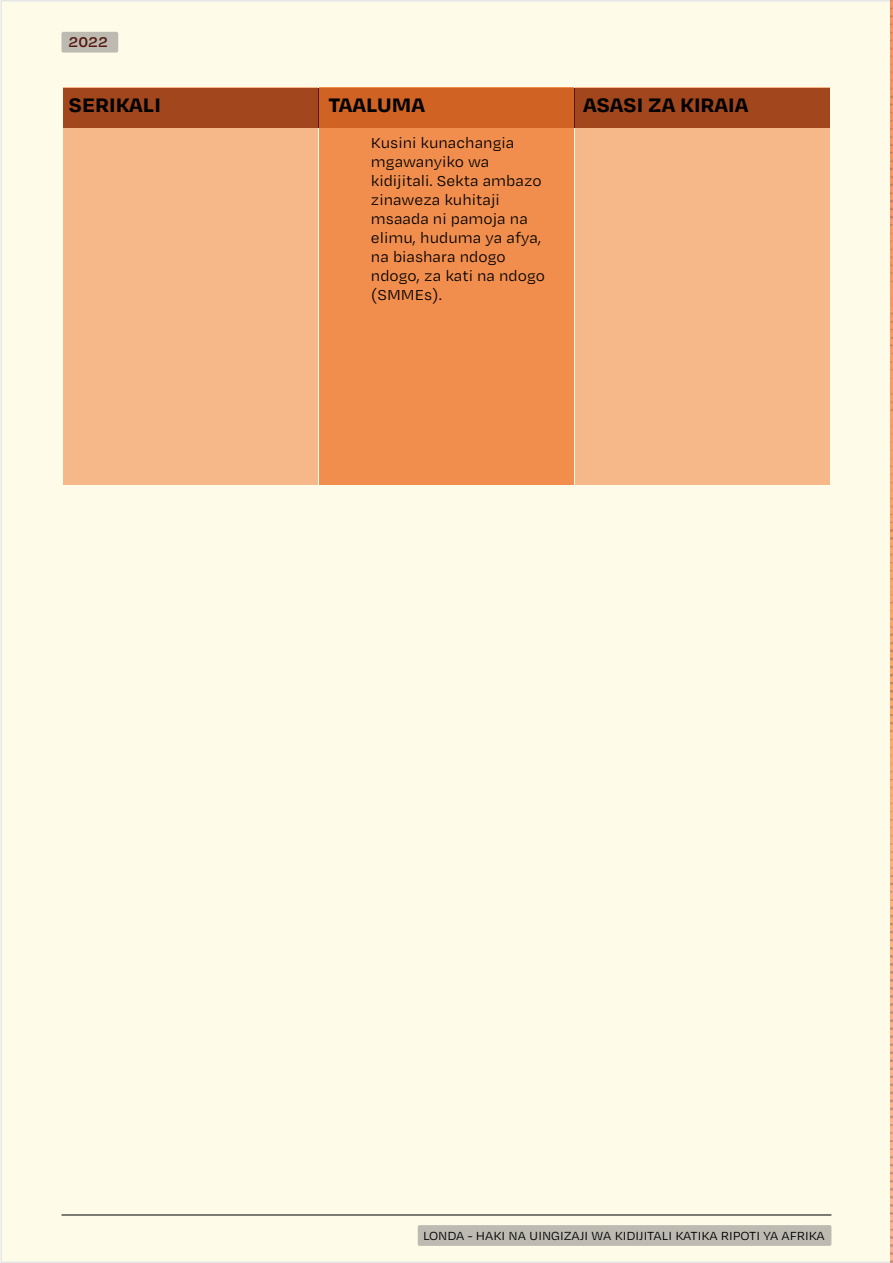
<style>
.page{position:relative;width:893px;height:1263px;background:#fff}
.page>*{position:absolute;margin:0;border:0;box-sizing:border-box;transform-origin:0 0}
.t1{font:700 22.5px "Degular Text";color:#000}
.t2{font:16.5px/19px "Degular Text";color:#000}
.t3{font:600 16.2px "Degular Text";color:#561811}
.t4{font:13.5px "Degular Text";color:#000}
</style>
<div class="page">
<div style="left:1px;top:1px;width:892px;height:1261px;background:#fefce9"></div>
<svg style="left:575px;top:88px;width:255px;height:397px;fill:#f6b889"></svg>
<svg style="left:63px;top:88px;width:255px;height:397px;fill:#f6b889"></svg>
<svg style="left:319px;top:88px;width:255px;height:397px;fill:#f18e4d"></svg>
<img style="left:891px;top:0;width:2px;height:1263px">
<p class="t3" style="left:68px;top:31px;width:41px">2022</p>
<h1 class="t1" style="left:68px;top:90px;width:94px">SERIKALI</h1>
<h1 class="t1" style="left:328px;top:90px;width:98px">TAALUMA</h1>
<h1 class="t1" style="left:583px;top:90px;width:166px">ASASI ZA KIRAIA</h1>
<p class="t2" style="left:371px;top:132px;width:176px">Kusini kunachangia mgawanyiko wa kidijitali. Sekta ambazo zinaweza kuhitaji msaada ni pamoja na elimu, huduma ya afya, na biashara ndogo ndogo, za kati na ndogo (SMMEs).</p>
<p class="t4" style="left:423px;top:1227px;width:403px">LONDA - HAKI NA UINGIZAJI WA KIDIJITALI KATIKA RIPOTI YA AFRIKA</p>
</div>
